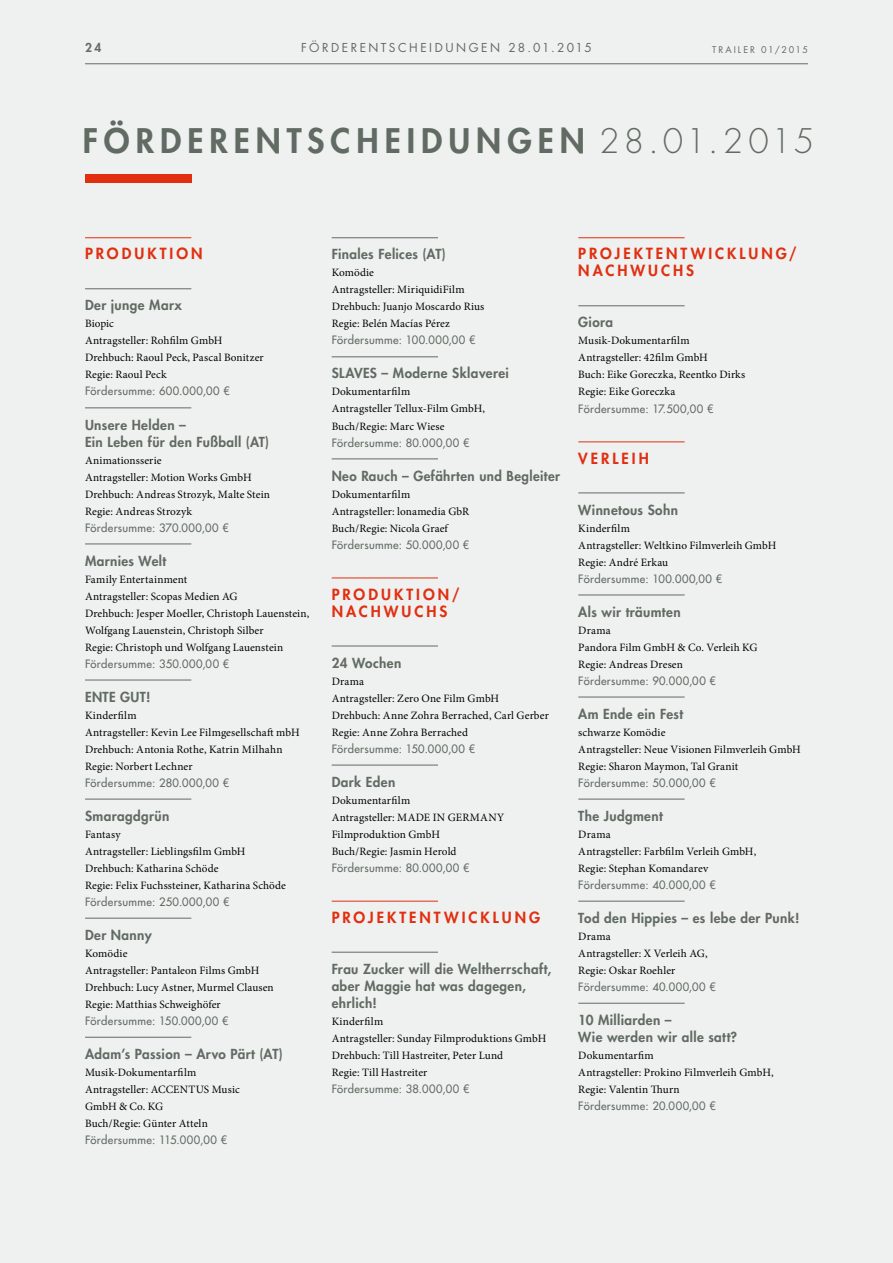
<style>
.page{position:relative;width:893px;height:1263px;background:#eff1f0}
.page>*{position:absolute;margin:0;border:0;box-sizing:border-box;transform-origin:0 0}
.t1{font:800 33px "Futura Std";letter-spacing:.18em;color:#616b63}
.t2{font:800 15px/17px "Futura Std";letter-spacing:.2em;color:#e12f10}
.t3{font:800 13.5px/17px "Futura Std";letter-spacing:.03em;color:#616b63}
.t4{font:12px "Futura Std";letter-spacing:.205em;color:#616b63}
.t5{font:800 12px "Futura Std";color:#616b63}
.t6{font:11.25px/17px "Minion Pro";letter-spacing:.01em;color:#000}
.t7{font:500 11.25px "Futura Std";letter-spacing:.03em;color:#616b63}
.t8{font:9px "Futura Std";letter-spacing:.215em;color:#616b63}
.s1{font-weight:300}
</style>
<div class="page">
<hr style="left:85px;top:63px;width:723px;height:1px;background:#616b63">
<div style="left:85px;top:174px;width:106px;height:9px;background:#e12f10"></div>
<hr style="left:85px;top:237px;width:106px;height:1px;background:#e12f10">
<hr style="left:85px;top:288px;width:106px;height:1px;background:#616b63">
<hr style="left:85px;top:407px;width:106px;height:1px;background:#616b63">
<hr style="left:85px;top:544px;width:106px;height:1px;background:#616b63">
<hr style="left:85px;top:680px;width:106px;height:1px;background:#616b63">
<hr style="left:85px;top:799px;width:106px;height:1px;background:#616b63">
<hr style="left:85px;top:918px;width:106px;height:1px;background:#616b63">
<hr style="left:85px;top:1037px;width:106px;height:1px;background:#616b63">
<hr style="left:332px;top:237px;width:106px;height:1px;background:#616b63">
<hr style="left:332px;top:356px;width:106px;height:1px;background:#616b63">
<hr style="left:332px;top:458px;width:106px;height:1px;background:#616b63">
<hr style="left:332px;top:578px;width:106px;height:1px;background:#e12f10">
<hr style="left:332px;top:646px;width:106px;height:1px;background:#616b63">
<hr style="left:332px;top:765px;width:106px;height:1px;background:#616b63">
<hr style="left:332px;top:901px;width:106px;height:1px;background:#e12f10">
<hr style="left:332px;top:952px;width:106px;height:1px;background:#616b63">
<hr style="left:578px;top:237px;width:107px;height:1px;background:#e12f10">
<hr style="left:578px;top:305px;width:107px;height:1px;background:#616b63">
<hr style="left:578px;top:441px;width:107px;height:1px;background:#e12f10">
<hr style="left:578px;top:492px;width:107px;height:1px;background:#616b63">
<hr style="left:578px;top:595px;width:107px;height:1px;background:#616b63">
<hr style="left:578px;top:697px;width:107px;height:1px;background:#616b63">
<hr style="left:578px;top:799px;width:107px;height:1px;background:#616b63">
<hr style="left:578px;top:901px;width:107px;height:1px;background:#616b63">
<hr style="left:578px;top:1003px;width:107px;height:1px;background:#616b63">
<p class="t5" style="left:85px;top:40px;width:18px">24</p>
<p class="t4" style="left:301px;top:40px;width:292px">FÖRDERENTSCHEIDUNGEN 28.01.2015</p>
<p class="t8" style="left:712px;top:43px;width:97px">TRAILER 01/2015</p>
<h1 class="t1" style="left:83px;top:120px;width:733px">FÖRDERENTSCHEIDUNGEN <span class="s1">28.01.2015</span></h1>
<h2 class="t2" style="left:85px;top:245px;width:119px">PRODUKTION</h2>
<p class="t3" style="left:85px;top:297px;width:98px">Der junge Marx</p>
<p class="t6" style="left:85px;top:315px;width:180px">Biopic<br>Antragsteller: Rohfilm GmbH<br>Drehbuch: Raoul Peck, Pascal Bonitzer<br>Regie: Raoul Peck</p>
<p class="t7" style="left:85px;top:384px;width:146px">Fördersumme: 600.000,00 €</p>
<p class="t3" style="left:85px;top:416px;width:186px">Unsere Helden –<br>Ein Leben für den Fußball (AT)</p>
<p class="t6" style="left:85px;top:451px;width:187px">Animationsserie<br>Antragsteller: Motion Works GmbH<br>Drehbuch: Andreas Strozyk, Malte Stein<br>Regie: Andreas Strozyk</p>
<p class="t7" style="left:85px;top:520px;width:145px">Fördersumme: 370.000,00 €</p>
<p class="t3" style="left:85px;top:552px;width:83px">Marnies Welt</p>
<p class="t6" style="left:85px;top:571px;width:226px">Family Entertainment<br>Antragsteller: Scopas Medien AG<br>Drehbuch: Jesper Moeller, Christoph Lauenstein, Wolfgang Lauenstein, Christoph Silber<br>Regie: Christoph und Wolfgang Lauenstein</p>
<p class="t7" style="left:85px;top:656px;width:146px">Fördersumme: 350.000,00 €</p>
<p class="t3" style="left:85px;top:688px;width:67px">ENTE GUT!</p>
<p class="t6" style="left:85px;top:707px;width:216px">Kinderfilm<br>Antragsteller: Kevin Lee Filmgesellschaft mbH<br>Drehbuch: Antonia Rothe, Katrin Milhahn<br>Regie: Norbert Lechner</p>
<p class="t7" style="left:85px;top:775px;width:146px">Fördersumme: 280.000,00 €</p>
<p class="t3" style="left:85px;top:807px;width:86px">Smaragdgrün</p>
<p class="t6" style="left:85px;top:826px;width:202px">Fantasy<br>Antragsteller: Lieblingsfilm GmbH<br>Drehbuch: Katharina Schöde<br>Regie: Felix Fuchssteiner, Katharina Schöde</p>
<p class="t7" style="left:85px;top:894px;width:146px">Fördersumme: 250.000,00 €</p>
<p class="t3" style="left:85px;top:926px;width:68px">Der Nanny</p>
<p class="t6" style="left:85px;top:945px;width:190px">Komödie<br>Antragsteller: Pantaleon Films GmbH<br>Drehbuch: Lucy Astner, Murmel Clausen<br>Regie: Matthias Schweighöfer</p>
<p class="t7" style="left:85px;top:1014px;width:145px">Fördersumme: 150.000,00 €</p>
<p class="t3" style="left:85px;top:1045px;width:199px">Adam’s Passion – Arvo Pärt (AT)</p>
<p class="t6" style="left:85px;top:1064px;width:156px">Musik-Dokumentarfilm<br>Antragsteller: ACCENTUS Music<br>GmbH &amp; Co. KG<br>Buch/Regie: Günter Atteln</p>
<p class="t7" style="left:85px;top:1133px;width:144px">Fördersumme: 115.000,00 €</p>
<p class="t3" style="left:332px;top:246px;width:116px">Finales Felices (AT)</p>
<p class="t6" style="left:332px;top:264px;width:154px">Komödie<br>Antragsteller: MiriquidiFilm<br>Drehbuch: Juanjo Moscardo Rius<br>Regie: Belén Macías Pérez</p>
<p class="t7" style="left:332px;top:333px;width:146px">Fördersumme: 100.000,00 €</p>
<p class="t3" style="left:332px;top:365px;width:179px">SLAVES – Moderne Sklaverei</p>
<p class="t6" style="left:332px;top:383px;width:155px">Dokumentarfilm<br>Antragsteller Tellux-Film GmbH,<br>Buch/Regie: Marc Wiese</p>
<p class="t7" style="left:332px;top:435px;width:139px">Fördersumme: 80.000,00 €</p>
<p class="t3" style="left:332px;top:467px;width:230px">Neo Rauch – Gefährten und Begleiter</p>
<p class="t6" style="left:332px;top:485px;width:139px">Dokumentarfilm<br>Antragsteller: lonamedia GbR<br>Buch/Regie: Nicola Graef</p>
<p class="t7" style="left:332px;top:537px;width:139px">Fördersumme: 50.000,00 €</p>
<h2 class="t2" style="left:332px;top:586px;width:130px">PRODUKTION/<br>NACHWUCHS</h2>
<p class="t3" style="left:332px;top:654px;width:71px">24 Wochen</p>
<p class="t6" style="left:332px;top:673px;width:219px">Drama<br>Antragsteller: Zero One Film GmbH<br>Drehbuch: Anne Zohra Berrached, Carl Gerber<br>Regie: Anne Zohra Berrached</p>
<p class="t7" style="left:332px;top:741px;width:145px">Fördersumme: 150.000,00 €</p>
<p class="t3" style="left:332px;top:773px;width:65px">Dark Eden</p>
<p class="t6" style="left:332px;top:792px;width:174px">Dokumentarfilm<br>Antragsteller: MADE IN GERMANY<br>Filmproduktion GmbH<br>Buch/Regie: Jasmin Herold</p>
<p class="t7" style="left:332px;top:860px;width:139px">Fördersumme: 80.000,00 €</p>
<h2 class="t2" style="left:332px;top:909px;width:210px">PROJEKTENTWICKLUNG</h2>
<p class="t3" style="left:332px;top:960px;width:221px">Frau Zucker will die Weltherrschaft, aber Maggie hat was dagegen, ehrlich!</p>
<p class="t6" style="left:332px;top:1013px;width:216px">Kinderfilm<br>Antragsteller: Sunday Filmproduktions GmbH<br>Drehbuch: Till Hastreiter, Peter Lund<br>Regie: Till Hastreiter</p>
<p class="t7" style="left:332px;top:1082px;width:139px">Fördersumme: 38.000,00 €</p>
<h2 class="t2" style="left:578px;top:245px;width:220px">PROJEKTENTWICKLUNG/<br>NACHWUCHS</h2>
<p class="t3" style="left:578px;top:314px;width:36px">Giora</p>
<p class="t6" style="left:578px;top:332px;width:168px">Musik-Dokumentarfilm<br>Antragsteller: 42film GmbH<br>Buch: Eike Goreczka, Reentko Dirks<br>Regie: Eike Goreczka</p>
<p class="t7" style="left:578px;top:401px;width:137px">Fördersumme: 17.500,00 €</p>
<h2 class="t2" style="left:578px;top:449px;width:72px">VERLEIH</h2>
<p class="t3" style="left:578px;top:501px;width:101px">Winnetous Sohn</p>
<p class="t6" style="left:578px;top:519px;width:200px">Kinderfilm<br>Antragsteller: Weltkino Filmverleih GmbH<br>Regie: André Erkau</p>
<p class="t7" style="left:578px;top:571px;width:146px">Fördersumme: 100.000,00 €</p>
<p class="t3" style="left:578px;top:603px;width:104px">Als wir träumten</p>
<p class="t6" style="left:578px;top:622px;width:181px">Drama<br>Pandora Film GmbH &amp; Co. Verleih KG<br>Regie: Andreas Dresen</p>
<p class="t7" style="left:578px;top:673px;width:139px">Fördersumme: 90.000,00 €</p>
<p class="t3" style="left:578px;top:705px;width:106px">Am Ende ein Fest</p>
<p class="t6" style="left:578px;top:724px;width:224px">schwarze Komödie<br>Antragsteller: Neue Visionen Filmverleih GmbH<br>Regie: Sharon Maymon, Tal Granit</p>
<p class="t7" style="left:578px;top:775px;width:139px">Fördersumme: 50.000,00 €</p>
<p class="t3" style="left:578px;top:807px;width:86px">The Judgment</p>
<p class="t6" style="left:578px;top:826px;width:179px">Drama<br>Antragsteller: Farbfilm Verleih GmbH,<br>Regie: Stephan Komandarev</p>
<p class="t7" style="left:578px;top:877px;width:139px">Fördersumme: 40.000,00 €</p>
<p class="t3" style="left:578px;top:909px;width:223px">Tod den Hippies – es lebe der Punk!</p>
<p class="t6" style="left:578px;top:928px;width:131px">Drama<br>Antragsteller: X Verleih AG,<br>Regie: Oskar Roehler</p>
<p class="t7" style="left:578px;top:980px;width:139px">Fördersumme: 40.000,00 €</p>
<p class="t3" style="left:578px;top:1011px;width:160px">10 Milliarden –<br>Wie werden wir alle satt?</p>
<p class="t6" style="left:578px;top:1047px;width:197px">Dokumentarfim<br>Antragsteller: Prokino Filmverleih GmbH,<br>Regie: Valentin Thurn</p>
<p class="t7" style="left:578px;top:1099px;width:139px">Fördersumme: 20.000,00 €</p>
</div>
